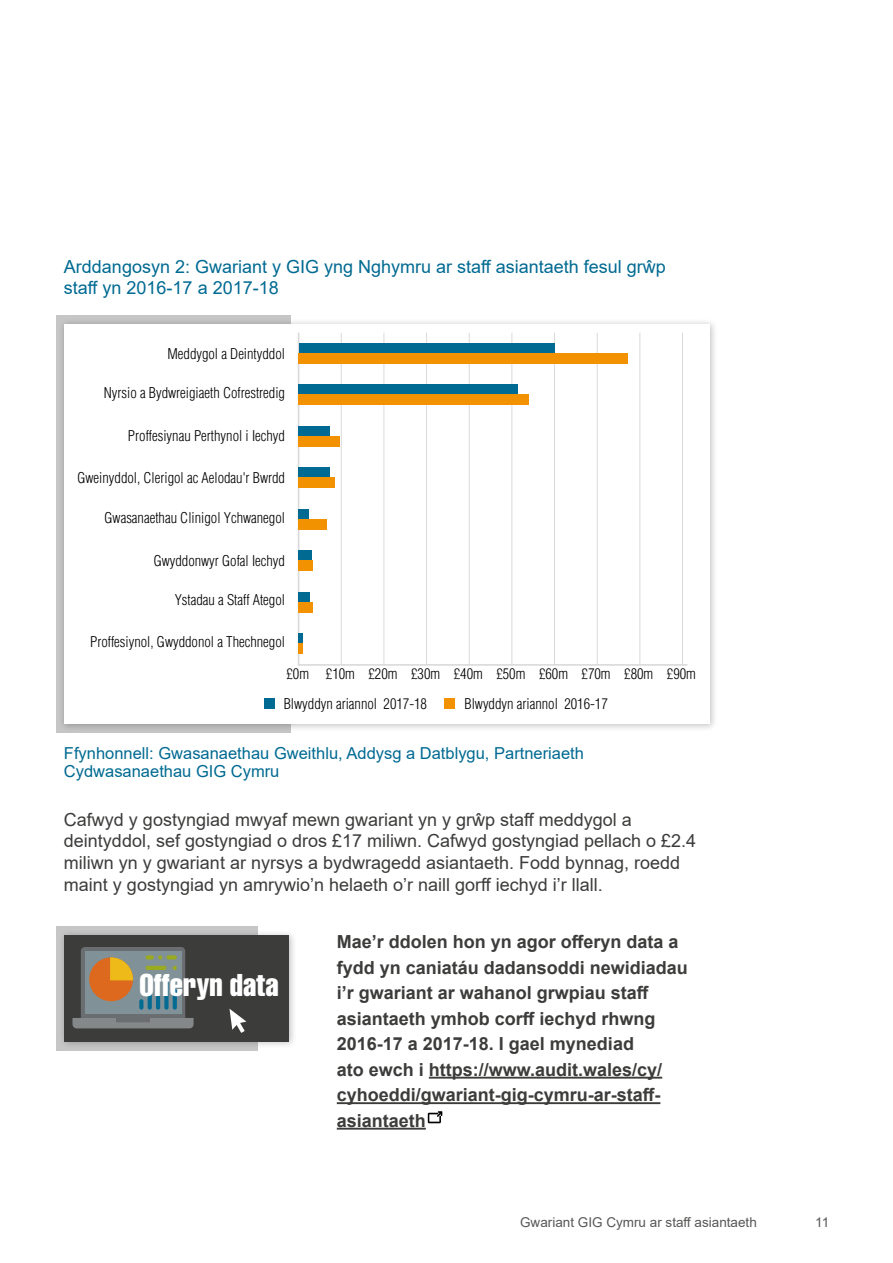
<style>
.page{position:relative;width:893px;height:1263px;background:#fff}
.page>*{position:absolute;margin:0;border:0;box-sizing:border-box;transform-origin:0 0}
.t1{font:30.9px "Helvetica LT Std Comp";color:#fff}
.Normal_Body_Text{font:18px/21.6px "Arial";color:#3c3c3b}
.Normal_Body_Text-2{font:700 18px/25.5px "Arial";color:#3c3c3b}
.Exhibit_heading{font:18px/21.6px "Arial";color:#006a92}
.Exhibit_source{font:16.5px/18px "Arial";color:#006a92}
.t2{font:300 condensed 14.55px "Helvetica LT Std";color:#000}
.t3{font:13.5px "Arial";color:#575756}
</style>
<div class="page">
<hr style="left:429px;top:1077px;width:233px;height:1px;background:#3c3c3b">
<hr style="left:337px;top:1102px;width:323px;height:2px;background:#3c3c3b">
<hr style="left:337px;top:1128px;width:89px;height:1px;background:#3c3c3b">
<div style="left:56px;top:315px;width:234px;height:417px;background:#c6c6c6"></div>
<div style="left:59px;top:319px;width:659px;height:412px;background:#000;opacity:.25"></div>
<div style="left:64px;top:324px;width:645px;height:399px;background:#fff"></div>
<svg style="left:298px;top:333px;width:390px;height:333px"></svg>
<hr style="left:341px;top:333px;width:1px;height:332px;background:#dadada">
<hr style="left:384px;top:333px;width:1px;height:332px;background:#dadada">
<hr style="left:426px;top:333px;width:1px;height:332px;background:#dadada">
<hr style="left:469px;top:333px;width:1px;height:332px;background:#dadada">
<hr style="left:512px;top:333px;width:1px;height:332px;background:#dadada">
<hr style="left:554px;top:333px;width:1px;height:332px;background:#dadada">
<hr style="left:597px;top:333px;width:1px;height:332px;background:#dadada">
<hr style="left:640px;top:333px;width:1px;height:332px;background:#dadada">
<hr style="left:682px;top:333px;width:1px;height:332px;background:#dadada">
<div style="left:299px;top:343px;width:255px;height:10px;background:#006a92"></div>
<div style="left:299px;top:353px;width:329px;height:11px;background:#f39200"></div>
<div style="left:299px;top:385px;width:219px;height:10px;background:#006a92"></div>
<div style="left:299px;top:395px;width:230px;height:10px;background:#f39200"></div>
<div style="left:299px;top:426px;width:31px;height:10px;background:#006a92"></div>
<div style="left:299px;top:436px;width:41px;height:10px;background:#f39200"></div>
<div style="left:299px;top:467px;width:31px;height:10px;background:#006a92"></div>
<div style="left:299px;top:477px;width:36px;height:11px;background:#f39200"></div>
<div style="left:299px;top:509px;width:10px;height:10px;background:#006a92"></div>
<div style="left:299px;top:519px;width:28px;height:10px;background:#f39200"></div>
<div style="left:299px;top:550px;width:13px;height:10px;background:#006a92"></div>
<div style="left:299px;top:560px;width:14px;height:11px;background:#f39200"></div>
<div style="left:299px;top:592px;width:11px;height:10px;background:#006a92"></div>
<div style="left:299px;top:602px;width:14px;height:11px;background:#f39200"></div>
<hr style="left:299px;top:633px;width:4px;height:11px;background:#006a92">
<hr style="left:299px;top:644px;width:4px;height:10px;background:#f39200">
<div style="left:264px;top:698px;width:10px;height:10px;background:#006a92"></div>
<div style="left:445px;top:698px;width:10px;height:10px;background:#f39200"></div>
<div style="left:56px;top:926px;width:201px;height:124px;background:#c6c6c6"></div>
<div style="left:59px;top:930px;width:237px;height:120px;background:#000;opacity:.25"></div>
<div style="left:65px;top:935px;width:224px;height:106px;background:#3c3c3b"></div>
<svg style="left:73px;top:947px;width:121px;height:81px;background:#7f7c6f"></svg>
<svg style="left:229px;top:1009px;width:17px;height:24px"></svg>
<svg style="left:428px;top:1111px;width:14px;height:12px"></svg>
<p class="Exhibit_heading" style="left:64px;top:255px;width:603px">Arddangosyn 2: Gwariant y GIG yng Nghymru ar staff asiantaeth fesul grŵp staff yn 2016-17 a 2017-18</p>
<p class="t2" style="left:167px;top:344px;width:119px">Meddygol a Deintyddol</p>
<p class="t2" style="left:104px;top:383px;width:183px">Nyrsio a Bydwreigiaeth Cofrestredig</p>
<p class="t2" style="left:128px;top:427px;width:159px">Proffesiynau Perthynol i Iechyd</p>
<p class="t2" style="left:78px;top:468px;width:209px">Gweinyddol, Clerigol ac Aelodau'r Bwrdd</p>
<p class="t2" style="left:105px;top:509px;width:182px">Gwasanaethau Clinigol Ychwanegol</p>
<p class="t2" style="left:154px;top:551px;width:133px">Gwyddonwyr Gofal Iechyd</p>
<p class="t2" style="left:175px;top:591px;width:112px">Ystadau a Staff Ategol</p>
<p class="t2" style="left:90px;top:632px;width:196px">Proffesiynol, Gwyddonol a Thechnegol</p>
<p class="t2" style="left:286px;top:665px;width:24px">£0m</p>
<p class="t2" style="left:326px;top:665px;width:371px">£10m £20m £30m £40m £50m £60m £70m £80m £90m</p>
<p class="t2" style="left:284px;top:694px;width:145px">Blwyddyn ariannol 2017-18</p>
<p class="t2" style="left:464px;top:694px;width:145px">Blwyddyn ariannol 2016-17</p>
<p class="Exhibit_source" style="left:64px;top:744px;width:522px">Ffynhonnell: Gwasanaethau Gweithlu, Addysg a Datblygu, Partneriaeth<br>Cydwasanaethau GIG Cymru</p>
<p class="Normal_Body_Text" style="left:64px;top:808px;width:634px">Cafwyd y gostyngiad mwyaf mewn gwariant yn y grŵp staff meddygol a deintyddol, sef gostyngiad o dros £17 miliwn. Cafwyd gostyngiad pellach o £2.4 miliwn yn y gwariant ar nyrsys a bydwragedd asiantaeth. Fodd bynnag, roedd maint y gostyngiad yn amrywio’n helaeth o’r naill gorff iechyd i’r llall.</p>
<p class="t1" style="left:140px;top:965px;width:141px">Offeryn data</p>
<p class="Normal_Body_Text-2" style="left:337px;top:929px;width:353px">Mae’r ddolen hon yn agor offeryn data a fydd yn caniatáu dadansoddi newidiadau i’r gwariant ar wahanol grwpiau staff asiantaeth ymhob corff iechyd rhwng 2016-17 a 2017-18. I gael mynediad<br>ato ewch i https://www.audit.wales/cy/ cyhoeddi/gwariant-gig-cymru-ar-staff&shy;asiantaeth</p>
<p class="t3" style="left:520px;top:1213px;width:238px">Gwariant GIG Cymru ar staff asiantaeth</p>
<p class="t3" style="left:815px;top:1213px;width:16px">11</p>
</div>
